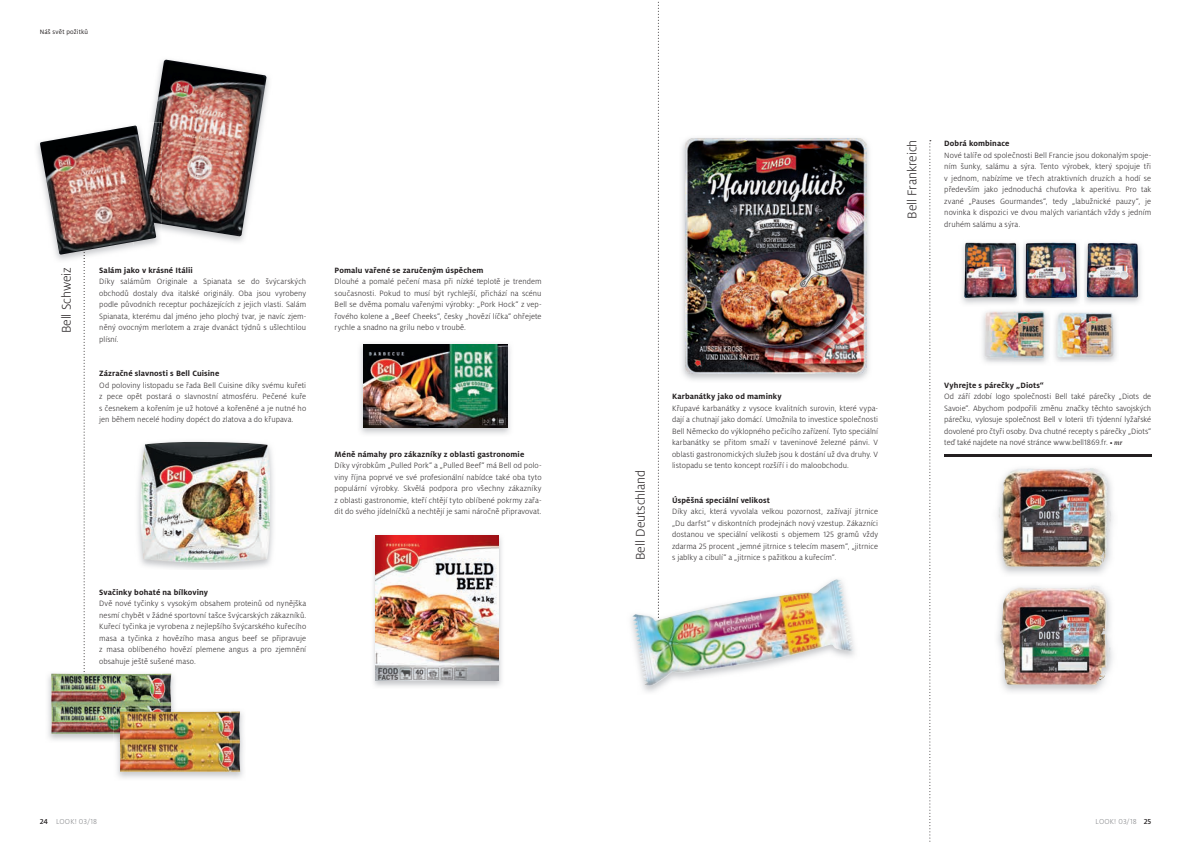
<style>
.page{position:relative;width:1191px;height:842px;background:#fff}
.page>*{position:absolute;margin:0;border:0;box-sizing:border-box;transform-origin:0 0}
.t1{font:300 14px "Milo Pro";letter-spacing:-.01em;color:#231f20}
.t2{font:300 8.5px/11.5px "Milo Pro";letter-spacing:.005em;color:#231f20;text-align:justify}
.t3{font:700 8.5px "Milo Pro";letter-spacing:.015em;color:#231f20}
.t4{font:300 8px "Milo Pro";letter-spacing:.01em;color:#808285}
.t5{font:7px "Milo Pro";letter-spacing:.02em;color:#231f20}
.s1{font-weight:500;color:#231f20}
.s2{font-family:"Milo Serif Pro";font-weight:500;font-style:italic;font-size:7px}
</style>
<div class="page">
<img style="left:151px;top:59px;width:118px;height:183px">
<img style="left:154px;top:60px;width:112px;height:176px">
<img style="left:360px;top:344px;width:151px;height:90px">
<img style="left:363px;top:345px;width:144px;height:83px">
<img style="left:37px;top:143px;width:55px;height:119px">
<img style="left:133px;top:125px;width:29px;height:118px">
<img style="left:139px;top:123px;width:23px;height:101px">
<img style="left:40px;top:126px;width:116px;height:129px">
<img style="left:48px;top:671px;width:93px;height:70px">
<svg style="left:84px;top:135px;width:1px;height:552px"></svg>
<img style="left:85px;top:674px;width:79px;height:1px">
<img style="left:117px;top:711px;width:126px;height:67px">
<img style="left:114px;top:708px;width:62px;height:35px">
<img style="left:114px;top:708px;width:58px;height:26px">
<img style="left:120px;top:711px;width:120px;height:61px">
<img style="left:138px;top:441px;width:135px;height:129px">
<img style="left:140px;top:442px;width:130px;height:121px">
<img style="left:373px;top:535px;width:129px;height:152px">
<img style="left:376px;top:535px;width:123px;height:146px">
<hr style="left:944px;top:455px;width:207px;height:2px;background:#231f20">
<svg style="left:929px;top:140px;width:2px;height:702px"></svg>
<img style="left:997px;top:468px;width:116px;height:106px">
<img style="left:1001px;top:468px;width:91px;height:73px">
<img style="left:961px;top:242px;width:180px;height:62px">
<img style="left:1086px;top:243px;width:52px;height:55px">
<img style="left:1081px;top:242px;width:2px;height:62px">
<img style="left:1025px;top:242px;width:52px;height:56px">
<img style="left:1019px;top:242px;width:3px;height:62px">
<img style="left:964px;top:243px;width:52px;height:55px">
<svg style="left:658px;top:1px;width:1px;height:578px"></svg>
<img style="left:632px;top:579px;width:221px;height:107px">
<img style="left:682px;top:142px;width:187px;height:238px">
<img style="left:685px;top:138px;width:181px;height:236px">
<img style="left:997px;top:597px;width:116px;height:95px">
<img style="left:1000px;top:585px;width:108px;height:99px">
<img style="left:981px;top:309px;width:66px;height:53px">
<img style="left:1053px;top:310px;width:65px;height:51px">
<p class="t5" style="left:40px;top:28px;width:50px">Náš svět požitků</p>
<h1 class="t1" style="left:59px;top:333px;width:68px;rotate:-90deg">Bell Schweiz</h1>
<p class="t3" style="left:99px;top:265px;width:95px">Salám jako v krásné Itálii</p>
<p class="t2" style="left:99px;top:276px;width:208px">Díky salámům Originale a Spianata se do švýcarských obchodů dostaly dva italské originály. Oba jsou vyrobeny podle původních receptur pocházejících z jejich vlasti. Salám Spianata, kterému dal jméno jeho plochý tvar, je navíc zjem&shy;něný ovocným merlotem a zraje dvanáct týdnů s ušlechtilou plísní.</p>
<p class="t3" style="left:99px;top:369px;width:122px">Zázračné slavnosti s Bell Cuisine</p>
<p class="t2" style="left:99px;top:379px;width:208px">Od poloviny listopadu se řada Bell Cuisine díky svému kuřeti z pece opět postará o slavnostní atmosféru. Pečené kuře s česnekem a kořením je už hotové a kořeněné a je nutné ho jen během necelé hodiny dopéct do zlatova a do křupava.</p>
<p class="t3" style="left:334px;top:265px;width:150px">Pomalu vařené se zaručeným úspěchem</p>
<p class="t2" style="left:334px;top:276px;width:208px">Dlouhé a pomalé pečení masa při nízké teplotě je trendem současnosti. Pokud to musí být rychlejší, přichází na scénu Bell se dvěma pomalu vařenými výrobky: „Pork Hock“ z vep&shy;řového kolene a „Beef Cheeks“, česky „hovězí líčka“ ohřejete rychle a snadno na grilu nebo v troubě.</p>
<p class="t3" style="left:334px;top:449px;width:191px">Méně námahy pro zákazníky z oblasti gastronomie</p>
<p class="t2" style="left:334px;top:460px;width:208px">Díky výrobkům „Pulled Pork“ a „Pulled Beef“ má Bell od polo&shy;viny října poprvé ve své profesionální nabídce také oba tyto populární výrobky. Skvělá podpora pro všechny zákazníky z oblasti gastronomie, kteří chtějí tyto oblíbené pokrmy zařa&shy;dit do svého jídelníčků a nechtějí je sami náročně připravovat.</p>
<p class="t3" style="left:99px;top:587px;width:110px">Svačinky bohaté na bílkoviny</p>
<p class="t2" style="left:99px;top:598px;width:208px">Dvě nové tyčinky s vysokým obsahem proteinů od nynějška nesmí chybět v žádné sportovní tašce švýcarských zákazníků.<br>Kuřecí tyčinka je vyrobena z nejlepšího švýcarského kuřecího masa a tyčinka z hovězího masa angus beef se připravuje z masa oblíbeného hovězí plemene angus a pro zjemnění obsahuje ještě sušené maso.</p>
<p class="t4" style="left:40px;top:817px;width:59px"><span class="s1">24</span> LOOK! 03/18</p>
<h1 class="t1" style="left:904px;top:219px;width:81px;rotate:-90deg">Bell Frankreich</h1>
<p class="t3" style="left:944px;top:139px;width:67px">Dobrá kombinace</p>
<p class="t2" style="left:944px;top:149px;width:208px">Nové talíře od společnosti Bell Francie jsou dokonalým spoje&shy;ním šunky, salámu a sýra. Tento výrobek, který spojuje tři v jednom, nabízíme ve třech atraktivních druzích a hodí se především jako jednoduchá chuťovka k aperitivu. Pro tak zvané „Pauses Gourmandes“, tedy „labužnické pauzy“, je novinka k dispozici ve dvou malých variantách vždy s jedním druhém salámu a sýra.</p>
<h1 class="t1" style="left:633px;top:560px;width:92px;rotate:-90deg">Bell Deutschland</h1>
<p class="t3" style="left:672px;top:392px;width:111px">Karbanátky jako od maminky</p>
<p class="t2" style="left:672px;top:402px;width:208px">Křupavé karbanátky z vysoce kvalitních surovin, které vypa&shy;dají a chutnají jako domácí. Umožnila to investice společnosti Bell Německo do výklopného pečicího zařízení. Tyto speciální karbanátky se přitom smaží v taveninové železné pánvi. V oblasti gastronomických služeb jsou k dostání už dva druhy. V listopadu se tento koncept rozšíří i do maloobchodu.</p>
<p class="t3" style="left:672px;top:495px;width:99px">Úspěšná speciální velikost</p>
<p class="t2" style="left:672px;top:506px;width:207px">Díky akci, která vyvolala velkou pozornost, zažívají jitrnice „Du darfst“ v diskontních prodejnách nový vzestup. Zákazníci dostanou ve speciální velikosti s objemem 125 gramů vždy zdarma 25 procent „jemné jitrnice s telecím masem“, „jitrnice s jablky a cibulí“ a „jitrnice s pažitkou a kuřecím“.</p>
<p class="t3" style="left:944px;top:380px;width:101px">Vyhrejte s párečky „Diots“</p>
<p class="t2" style="left:944px;top:391px;width:208px">Od září zdobí logo společnosti Bell také párečky „Diots de Savoie“. Abychom podpořili změnu značky těchto savojských párečku, vylosuje společnost Bell v loterii tři týdenní lyžařské dovolené pro čtyři osoby. Dva chutné recepty s párečky „Diots“ teď také najdete na nové stránce www.bell1869.fr. <span class="s2">• mr</span></p>
<p class="t4" style="left:1095px;top:817px;width:57px">LOOK! 03/18 <span class="s1">25</span></p>
</div>
